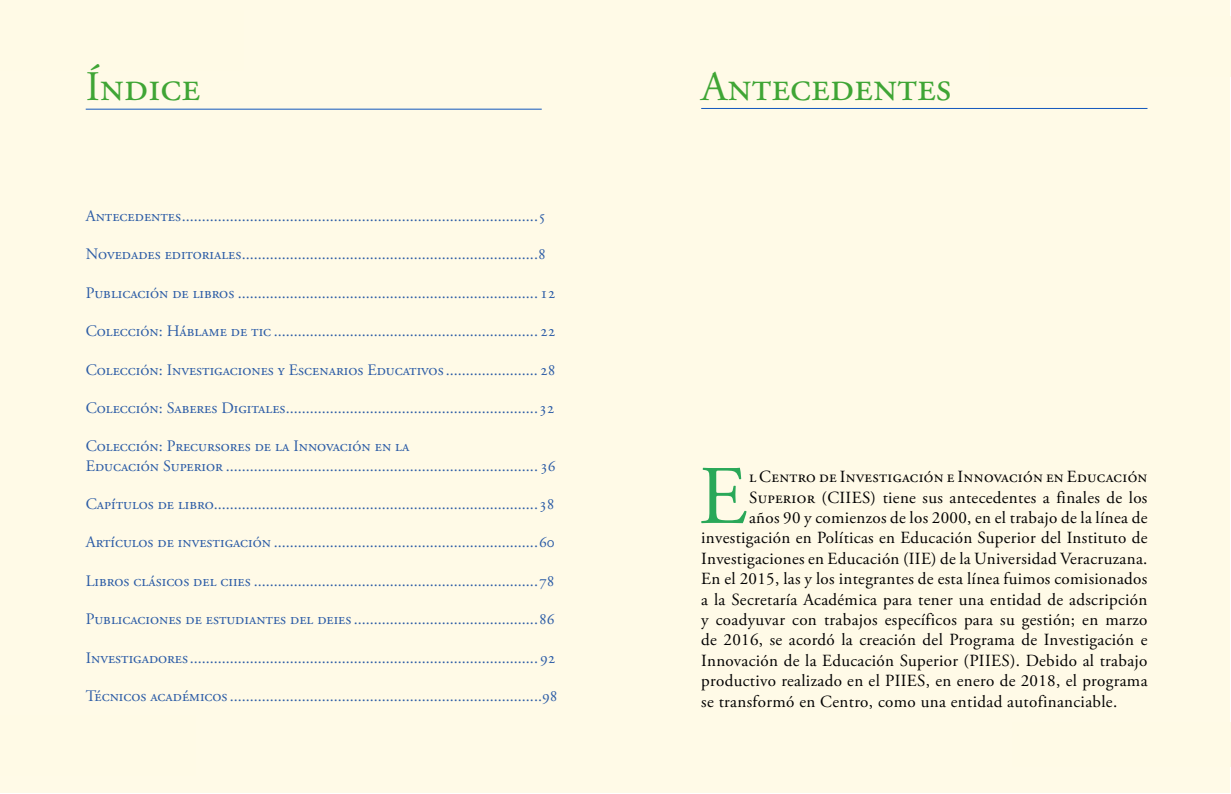
<style>
.page{position:relative;width:1231px;height:794px;background:#fff}
.page>*{position:absolute;margin:0;border:0;box-sizing:border-box;transform-origin:0 0}
.t1{font:83.2px "Adobe Garamond Pro";color:#29a859}
.t2{font:42px "Adobe Garamond Pro";color:#3fa535}
.t3{font:17px "Adobe Garamond Pro";letter-spacing:.02em;color:#000}
.t4{font:16px "Adobe Garamond Pro";color:#2c5ca6}
</style>
<div class="page">
<div style="left:0;top:0;width:1230px;height:793px;background:#fffae7"></div>
<hr style="left:86px;top:109px;width:455px;height:1px;background:#1257bd">
<hr style="left:701px;top:108px;width:446px;height:1px;background:#1257bd">
<p class="t2" style="left:86px;top:61px;width:116px">Índice</p>
<p class="t2" style="left:701px;top:61px;width:252px">Antecedentes</p>
<p class="t4" style="left:86px;top:206px;width:461px">Antecedentes.........................................................................................5</p>
<p class="t4" style="left:86px;top:245px;width:461px">Novedades editoriales..........................................................................8</p>
<p class="t4" style="left:86px;top:283px;width:471px">Publicación de libros ........................................................................... 12</p>
<p class="t4" style="left:86px;top:321px;width:471px">Colección: Háblame de tic .................................................................. 22</p>
<p class="t4" style="left:86px;top:360px;width:471px">Colección: Investigaciones y Escenarios Educativos....................... 28</p>
<p class="t4" style="left:86px;top:398px;width:470px">Colección: Saberes Digitales...............................................................32</p>
<p class="t4" style="left:86px;top:437px;width:325px">Colección: Precursores de la Innovación en la</p>
<p class="t4" style="left:86px;top:456px;width:471px">Educación Superior .............................................................................. 36</p>
<p class="t4" style="left:86px;top:494px;width:470px">Capítulos de libro.................................................................................38</p>
<p class="t4" style="left:86px;top:533px;width:470px">Artículos de investigación ..................................................................60</p>
<p class="t4" style="left:86px;top:571px;width:470px">Libros clásicos del ciies .......................................................................78</p>
<p class="t4" style="left:86px;top:609px;width:470px">Publicaciones de estudiantes del deies..............................................86</p>
<p class="t4" style="left:86px;top:648px;width:471px">Investigadores....................................................................................... 92</p>
<p class="t4" style="left:86px;top:686px;width:473px">Técnicos académicos..............................................................................98</p>
<p class="t1" style="left:698px;top:446px;width:50px">E</p>
<p class="t3" style="left:749px;top:466px;width:400px">l Centro de Investigación e Innovación en Educación</p>
<p class="t3" style="left:749px;top:487px;width:400px">Superior (CIIES) tiene sus antecedentes a finales de los</p>
<p class="t3" style="left:749px;top:507px;width:400px">años 90 y comienzos de los 2000, en el trabajo de la línea de</p>
<p class="t3" style="left:701px;top:528px;width:447px">investigación en Políticas en Educación Superior del Instituto de</p>
<p class="t3" style="left:701px;top:548px;width:447px">Investigaciones en Educación (IIE) de la Universidad Veracruzana.</p>
<p class="t3" style="left:701px;top:568px;width:447px">En el 2015, las y los integrantes de esta línea fuimos comisionados</p>
<p class="t3" style="left:701px;top:589px;width:448px">a la Secretaría Académica para tener una entidad de adscripción</p>
<p class="t3" style="left:701px;top:609px;width:447px">y coadyuvar con trabajos específicos para su gestión; en marzo</p>
<p class="t3" style="left:701px;top:630px;width:447px">de 2016, se acordó la creación del Programa de Investigación e</p>
<p class="t3" style="left:701px;top:650px;width:447px">Innovación de la Educación Superior (PIIES). Debido al trabajo</p>
<p class="t3" style="left:701px;top:670px;width:448px">productivo realizado en el PIIES, en enero de 2018, el programa</p>
<p class="t3" style="left:701px;top:691px;width:417px">se transformó en Centro, como una entidad autofinanciable.</p>
</div>
